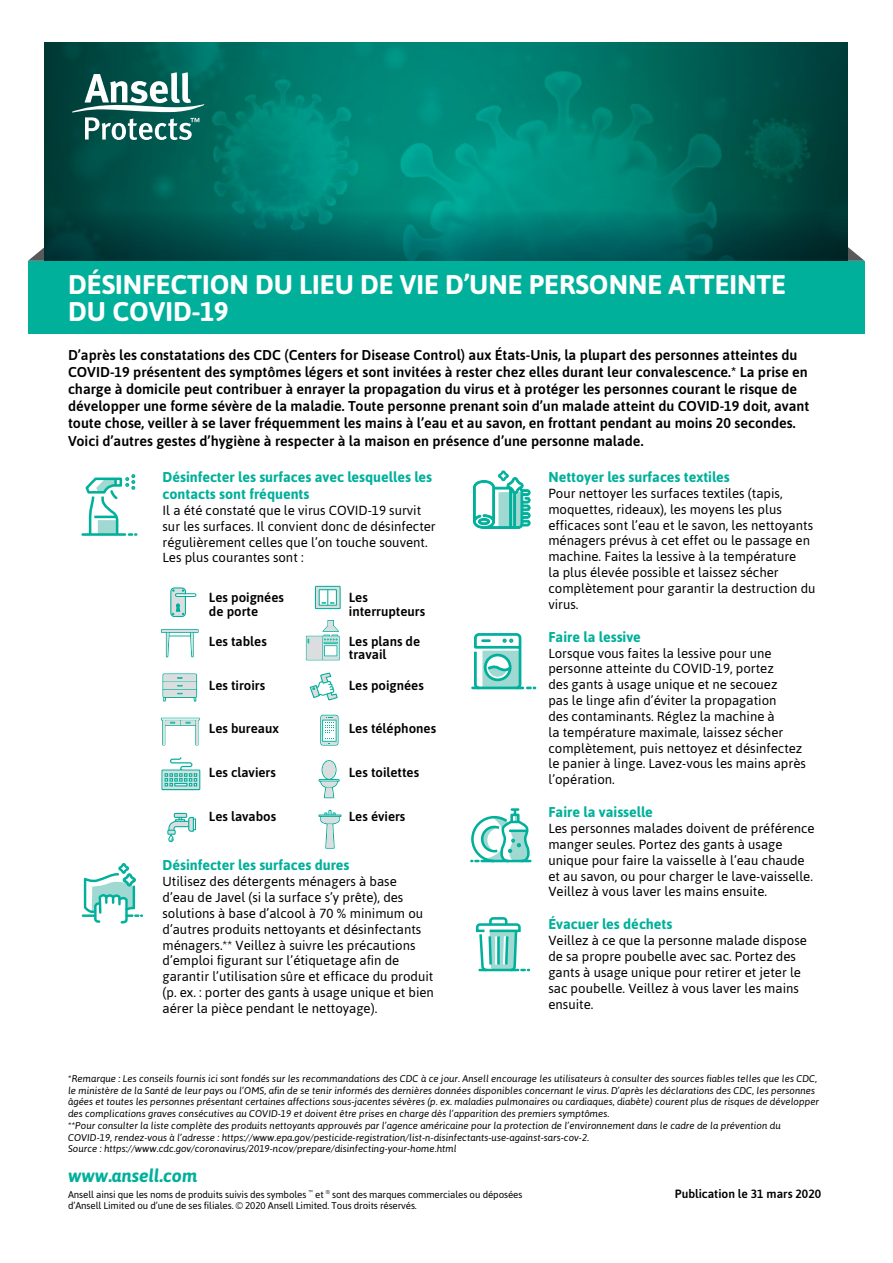
<style>
.page{position:relative;width:893px;height:1263px;background:#fff}
.page>*{position:absolute;margin:0;border:0;box-sizing:border-box;transform-origin:0 0}
.t1{font:700 27px/27px "Asap";color:#fff}
.t2{font:italic 700 18px "Asap";color:#00b09b}
.t3{font:600 14.25px/17.1px "Asap";color:#000}
.t4{font:700 14.25px/17.1px "Asap";color:#00b09b}
.t5{font:13.2px/15.9px "Asap";color:#000}
.t6{font:600 13.2px/13.5px "Asap";color:#000}
.t7{font:500 12px "Asap";color:#000}
.t8{font:italic 9.75px/11.7px "Asap";color:#000}
.t9{font:9.75px/11.7px "Asap";letter-spacing:-.01em;color:#000}
</style>
<div class="page">
<hr style="left:83px;top:533px;width:42px;height:3px;background:#00b09b">
<svg style="left:84px;top:474px;width:52px;height:62px"></svg>
<svg style="left:473px;top:633px;width:62px;height:57px"></svg>
<svg style="left:470px;top:808px;width:61px;height:55px"></svg>
<svg style="left:475px;top:917px;width:54px;height:55px"></svg>
<svg style="left:473px;top:471px;width:57px;height:58px"></svg>
<svg style="left:83px;top:863px;width:59px;height:61px"></svg>
<svg style="left:848px;top:247px;width:17px;height:14px"></svg>
<svg style="left:28px;top:241px;width:17px;height:20px"></svg>
<svg style="left:45px;top:43px;width:803px;height:218px;background:#006c62"></svg>
<svg style="left:72px;top:72px;width:132px;height:68px"></svg>
<div style="left:28px;top:261px;width:837px;height:72px;background:#00b09b"></div>
<div style="left:170px;top:587px;width:16px;height:30px;border:1px solid #00af9a;border-radius:3px"></div>
<svg style="left:171px;top:588px;width:26px;height:28px"></svg>
<svg style="left:161px;top:629px;width:38px;height:28px"></svg>
<svg style="left:162px;top:673px;width:35px;height:28px"></svg>
<svg style="left:161px;top:718px;width:39px;height:27px"></svg>
<svg style="left:161px;top:757px;width:39px;height:33px"></svg>
<hr style="left:174px;top:813px;width:13px;height:4px;background:#dcddde">
<div style="left:174px;top:813px;width:13px;height:5px;border:1px solid #00af9a"></div>
<svg style="left:167px;top:816px;width:29px;height:27px"></svg>
<svg style="left:314px;top:585px;width:27px;height:25px"></svg>
<svg style="left:306px;top:620px;width:34px;height:40px"></svg>
<svg style="left:309px;top:672px;width:29px;height:29px"></svg>
<svg style="left:320px;top:715px;width:19px;height:31px"></svg>
<svg style="left:318px;top:760px;width:22px;height:38px"></svg>
<svg style="left:318px;top:810px;width:23px;height:39px"></svg>
<h1 class="t1" style="left:68px;top:270px;width:719px">DÉSINFECTION DU LIEU DE VIE D’UNE PERSONNE ATTEINTE<br>DU COVID-19</h1>
<p class="t3" style="left:68px;top:346px;width:743px">D’après les constatations des CDC (Centers for Disease Control) aux États-Unis, la plupart des personnes atteintes du COVID-19 présentent des symptômes légers et sont invitées à rester chez elles durant leur convalescence.* La prise en charge à domicile peut contribuer à enrayer la propagation du virus et à protéger les personnes courant le risque de développer une forme sévère de la maladie. Toute personne prenant soin d’un malade atteint du COVID-19 doit, avant toute chose, veiller à se laver fréquemment les mains à l’eau et au savon, en frottant pendant au moins 20 secondes.<br>Voici d’autres gestes d’hygiène à respecter à la maison en présence d’une personne malade.</p>
<p class="t4" style="left:163px;top:468px;width:271px">Désinfecter les surfaces avec lesquelles les contacts sont fréquents</p>
<p class="t5" style="left:163px;top:502px;width:275px">Il a été constaté que le virus COVID-19 survit sur les surfaces. Il convient donc de désinfecter régulièrement celles que l’on touche souvent.<br>Les plus courantes sont :</p>
<p class="t4" style="left:548px;top:468px;width:183px">Nettoyer les surfaces textiles</p>
<p class="t5" style="left:548px;top:485px;width:269px">Pour nettoyer les surfaces textiles (tapis, moquettes, rideaux), les moyens les plus efficaces sont l’eau et le savon, les nettoyants ménagers prévus à cet effet ou le passage en machine. Faites la lessive à la température<br>la plus élevée possible et laissez sécher complètement pour garantir la destruction du virus.</p>
<p class="t4" style="left:548px;top:627px;width:94px">Faire la lessive</p>
<p class="t5" style="left:548px;top:644px;width:259px">Lorsque vous faites la lessive pour une personne atteinte du COVID-19, portez<br>des gants à usage unique et ne secouez<br>pas le linge afin d’éviter la propagation<br>des contaminants. Réglez la machine à<br>la température maximale, laissez sécher complètement, puis nettoyez et désinfectez le panier à linge. Lavez-vous les mains après l’opération.</p>
<p class="t4" style="left:548px;top:803px;width:106px">Faire la vaisselle</p>
<p class="t5" style="left:548px;top:820px;width:268px">Les personnes malades doivent de préférence manger seules. Portez des gants à usage unique pour faire la vaisselle à l’eau chaude et au savon, ou pour charger le lave-vaisselle.<br>Veillez à vous laver les mains ensuite.</p>
<p class="t4" style="left:548px;top:915px;width:125px">Évacuer les déchets</p>
<p class="t5" style="left:548px;top:932px;width:260px">Veillez à ce que la personne malade dispose de sa propre poubelle avec sac. Portez des gants à usage unique pour retirer et jeter le sac poubelle. Veillez à vous laver les mains ensuite.</p>
<p class="t6" style="left:209px;top:590px;width:76px">Les poignées de porte</p>
<p class="t6" style="left:349px;top:590px;width:78px">Les interrupteurs</p>
<p class="t6" style="left:209px;top:634px;width:59px">Les tables</p>
<p class="t6" style="left:349px;top:634px;width:73px">Les plans de travail</p>
<p class="t6" style="left:209px;top:677px;width:58px">Les tiroirs</p>
<p class="t6" style="left:349px;top:677px;width:76px">Les poignées</p>
<p class="t6" style="left:209px;top:721px;width:71px">Les bureaux</p>
<p class="t6" style="left:349px;top:721px;width:89px">Les téléphones</p>
<p class="t6" style="left:209px;top:765px;width:68px">Les claviers</p>
<p class="t6" style="left:349px;top:765px;width:72px">Les toilettes</p>
<p class="t6" style="left:209px;top:809px;width:69px">Les lavabos</p>
<p class="t6" style="left:349px;top:809px;width:58px">Les éviers</p>
<p class="t4" style="left:163px;top:856px;width:188px">Désinfecter les surfaces dures</p>
<p class="t5" style="left:163px;top:873px;width:273px">Utilisez des détergents ménagers à base<br>d’eau de Javel (si la surface s’y prête), des solutions à base d’alcool à 70 % minimum ou d’autres produits nettoyants et désinfectants ménagers.** Veillez à suivre les précautions d’emploi figurant sur l’étiquetage afin de garantir l’utilisation sûre et efficace du produit (p. ex. : porter des gants à usage unique et bien aérer la pièce pendant le nettoyage).</p>
<p class="t8" style="left:68px;top:1072px;width:753px">*Remarque : Les conseils fournis ici sont fondés sur les recommandations des CDC à ce jour. Ansell encourage les utilisateurs à consulter des sources fiables telles que les CDC, le ministère de la Santé de leur pays ou l’OMS, afin de se tenir informés des dernières données disponibles concernant le virus. D’après les déclarations des CDC, les personnes âgées et toutes les personnes présentant certaines affections sous-jacentes sévères (p. ex. maladies pulmonaires ou cardiaques, diabète) courent plus de risques de développer des complications graves consécutives au COVID-19 et doivent être prises en charge dès l’apparition des premiers symptômes.<br>**Pour consulter la liste complète des produits nettoyants approuvés par l’agence américaine pour la protection de l’environnement dans le cadre de la prévention du COVID-19, rendez-vous à l’adresse : https://www.epa.gov/pesticide-registration/list-n-disinfectants-use-against-sars-cov-2.<br>Source : https://www.cdc.gov/coronavirus/2019-ncov/prepare/disinfecting-your-home.html</p>
<p class="t7" style="left:675px;top:1186px;width:148px">Publication le 31 mars 2020</p>
<h2 class="t2" style="left:68px;top:1164px;width:131px">www.ansell.com</h2>
<p class="t9" style="left:68px;top:1188px;width:456px">Ansell ainsi que les noms de produits suivis des symboles <sup>™</sup> et <sup>®</sup> sont des marques commerciales ou déposées d’Ansell Limited ou d’une de ses filiales. © 2020 Ansell Limited. Tous droits réservés.</p>
</div>
